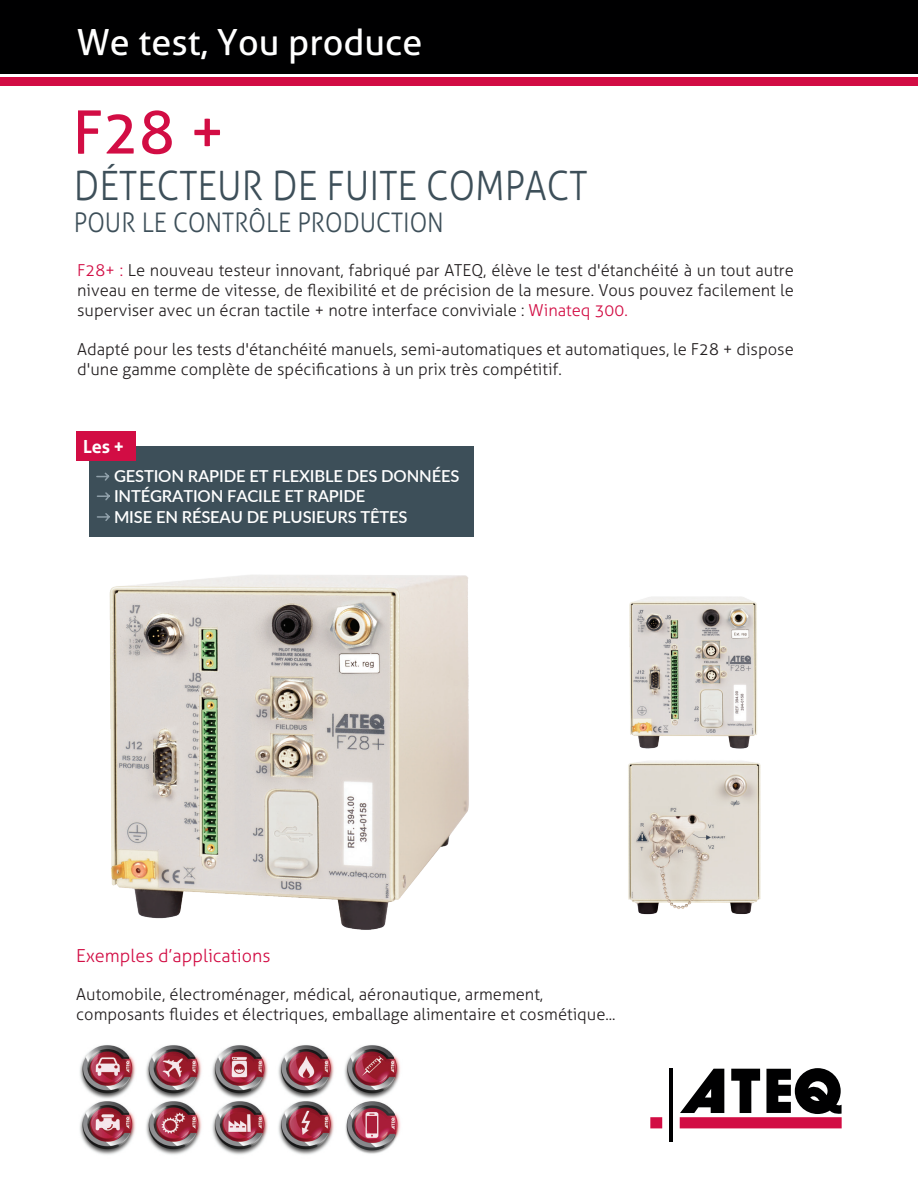
<style>
.page{position:relative;width:918px;height:1188px;background:#fff}
.page>*{position:absolute;margin:0;border:0;box-sizing:border-box;transform-origin:0 0}
.t1{font:60px "Aller";color:#d20d44}
.t2{font:300 40.5px "Aller";color:#3d4f59;scale:.9 1}
.t3{font:36px "Aller";color:#fff}
.t4{font:300 27px "Aller";color:#3d4f59;scale:.9 1}
.t5{font:300 18px "Aller";color:#d20d44}
.t6{font:700 18px "Aller";color:#fff}
.t7{font:300 16.5px/19.8px "Aller";color:#231f20}
.t8{font:600 16.5px/19.8px "Lato";letter-spacing:-.01em;color:#fff}
.s1{color:#d20d44}
</style>
<div class="page">
<img style="left:109px;top:575px;width:360px;height:355px">
<img style="left:628px;top:784px;width:133px;height:131px">
<img style="left:628px;top:596px;width:133px;height:188px">
<div style="left:0;top:77px;width:918px;height:9px;background:#d20d44"></div>
<div style="left:0;top:0;width:918px;height:73px;background:#000001"></div>
<hr style="left:669px;top:1069px;width:4px;height:73px;background:#000001">
<svg style="left:650px;top:1068px;width:192px;height:60px"></svg>
<div style="left:89px;top:446px;width:385px;height:91px;background:#3d4f59"></div>
<div style="left:76px;top:432px;width:59px;height:29px;background:#d20d44"></div>
<svg style="left:96px;top:472px;width:14px;height:9px"></svg>
<svg style="left:97px;top:492px;width:13px;height:9px"></svg>
<svg style="left:97px;top:513px;width:13px;height:8px"></svg>
<img style="left:80px;top:1045px;width:321px;height:110px">
<h3 class="t3" style="left:77px;top:20px;width:347px">We test, You produce</h3>
<h1 class="t1" style="left:73px;top:96px;width:154px">F28 +</h1>
<h2 class="t2" style="left:74px;top:161px;width:572px">DÉTECTEUR DE FUITE COMPACT</h2>
<h3 class="t4" style="left:74px;top:207px;width:413px">POUR LE CONTRÔLE PRODUCTION</h3>
<p class="t7" style="left:77px;top:260px;width:718px;text-align:justify"><span class="s1">F28+ :</span> Le nouveau testeur innovant, fabriqué par ATEQ, élève le test d'étanchéité à un tout autre niveau en terme de vitesse, de flexibilité et de précision de la mesure. Vous pouvez facilement le superviser avec un écran tactile + notre interface conviviale : <span class="s1">Winateq 300.</span></p>
<p class="t7" style="left:77px;top:340px;width:718px">Adapté pour les tests d'étanchéité manuels, semi-automatiques et automatiques, le F28 + dispose d'une gamme complète de spécifications à un prix très compétitif.</p>
<p class="t6" style="left:83px;top:435px;width:43px">Les +</p>
<p class="t8" style="left:114px;top:465px;width:347px">GESTION RAPIDE ET FLEXIBLE DES DONNÉES<br>INTÉGRATION FACILE ET RAPIDE</p>
<p class="t8" style="left:114px;top:506px;width:295px">MISE EN RÉSEAU DE PLUSIEURS TÊTES</p>
<p class="t5" style="left:76px;top:944px;width:196px">Exemples d’applications</p>
<p class="t7" style="left:76px;top:985px;width:541px">Automobile, électroménager, médical, aéronautique, armement, composants fluides et électriques, emballage alimentaire et cosmétique...</p>
</div>
